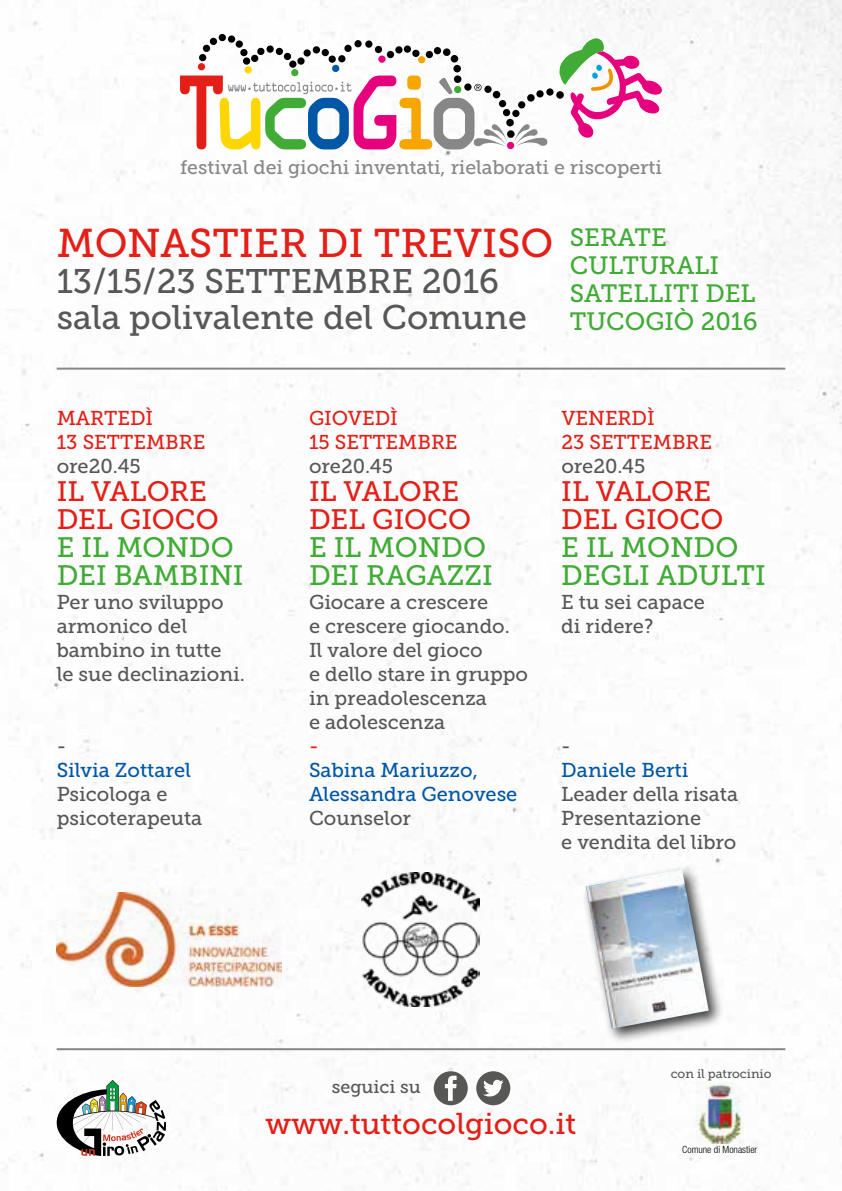
<style>
.page{position:relative;width:842px;height:1191px;background:#fff}
.page>*{position:absolute;margin:0;border:0;box-sizing:border-box;transform-origin:0 0}
.t1{font:40px "Museo Slab 500";color:#e41f17}
.t2{font:34px/36px "Museo Slab 500";color:#575756}
.t3{font:30px "Museo Slab 500";color:#e41f17}
.t4{font:28px/28px "Museo Slab 500";color:#40ab35}
.t5{font:28px/28px "Museo Slab 500";color:#e41f17}
.t6{font:25px/28px "Museo Slab 500";color:#40ab35}
.t7{font:20px/24px "Museo Slab 500";color:#575756}
.t8{font:20px/24px "Museo Slab 500";color:#0057a5}
.t9{font:20px/24px "Museo Slab 500";color:#e41f17}
.t10{font:19.4px "Museo Slab 500";color:#878787}
.t11{font:18px "Museo Slab 500";color:#575756}
.t12{font:12.4px "Museo Slab 500";color:#575756}
.t13{font:300 condensed 10px "Helvetica Neue LT Std";color:#000}
</style>
<div class="page">
<img style="left:0;top:0;width:842px;height:1191px">
<svg style="left:57px;top:1080px;width:109px;height:76px"></svg>
<img style="left:696px;top:1082px;width:47px;height:61px">
<div style="left:198px;top:63px;width:7px;height:7px;background:#e41f17;border-radius:50%"></div>
<div style="left:199px;top:54px;width:7px;height:7px;background:#000;border-radius:50%"></div>
<div style="left:203px;top:45px;width:7px;height:7px;background:#000;border-radius:50%"></div>
<div style="left:210px;top:38px;width:7px;height:7px;background:#000;border-radius:50%"></div>
<div style="left:219px;top:34px;width:7px;height:7px;background:#000;border-radius:50%"></div>
<div style="left:228px;top:35px;width:7px;height:8px;background:#000;border-radius:50%"></div>
<div style="left:236px;top:40px;width:7px;height:8px;background:#000;border-radius:50%"></div>
<div style="left:240px;top:49px;width:8px;height:7px;background:#000;border-radius:50%"></div>
<div style="left:243px;top:57px;width:7px;height:8px;background:#000;border-radius:50%"></div>
<div style="left:244px;top:66px;width:8px;height:8px;background:#ffd600;border-radius:50%"></div>
<div style="left:251px;top:55px;width:7px;height:7px;background:#000;border-radius:50%"></div>
<div style="left:257px;top:48px;width:7px;height:7px;background:#000;border-radius:50%"></div>
<div style="left:266px;top:45px;width:8px;height:8px;background:#000;border-radius:50%"></div>
<div style="left:276px;top:48px;width:7px;height:7px;background:#000;border-radius:50%"></div>
<div style="left:284px;top:53px;width:7px;height:7px;background:#000;border-radius:50%"></div>
<div style="left:289px;top:61px;width:7px;height:7px;background:#000;border-radius:50%"></div>
<div style="left:291px;top:69px;width:7px;height:7px;background:#40ab35;border-radius:50%"></div>
<div style="left:297px;top:57px;width:8px;height:8px;background:#000;border-radius:50%"></div>
<div style="left:303px;top:49px;width:8px;height:8px;background:#000;border-radius:50%"></div>
<div style="left:313px;top:46px;width:7px;height:8px;background:#000;border-radius:50%"></div>
<div style="left:322px;top:49px;width:7px;height:7px;background:#000;border-radius:50%"></div>
<div style="left:329px;top:56px;width:7px;height:7px;background:#000;border-radius:50%"></div>
<div style="left:332px;top:65px;width:7px;height:7px;background:#0057a5;border-radius:50%"></div>
<div style="left:338px;top:55px;width:7px;height:7px;background:#000;border-radius:50%"></div>
<div style="left:344px;top:45px;width:8px;height:7px;background:#000;border-radius:50%"></div>
<div style="left:354px;top:40px;width:8px;height:7px;background:#000;border-radius:50%"></div>
<div style="left:365px;top:40px;width:7px;height:8px;background:#000;border-radius:50%"></div>
<div style="left:375px;top:46px;width:7px;height:7px;background:#000;border-radius:50%"></div>
<div style="left:378px;top:56px;width:8px;height:7px;background:#e6007d;border-radius:50%"></div>
<div style="left:387px;top:51px;width:7px;height:7px;background:#000;border-radius:50%"></div>
<div style="left:395px;top:46px;width:8px;height:8px;background:#000;border-radius:50%"></div>
<div style="left:404px;top:45px;width:7px;height:8px;background:#000;border-radius:50%"></div>
<div style="left:412px;top:50px;width:7px;height:7px;background:#000;border-radius:50%"></div>
<div style="left:418px;top:56px;width:7px;height:7px;background:#f7a600;border-radius:50%"></div>
<div style="left:426px;top:51px;width:7px;height:7px;background:#000;border-radius:50%"></div>
<div style="left:434px;top:47px;width:7px;height:7px;background:#000;border-radius:50%"></div>
<div style="left:443px;top:48px;width:7px;height:8px;background:#000;border-radius:50%"></div>
<div style="left:451px;top:55px;width:7px;height:8px;background:#000;border-radius:50%"></div>
<div style="left:453px;top:65px;width:8px;height:7px;background:#000;border-radius:50%"></div>
<div style="left:546px;top:88px;width:8px;height:8px;background:#000;border-radius:50%"></div>
<svg style="left:556px;top:91px;width:8px;height:8px"></svg>
<svg style="left:559px;top:38px;width:104px;height:101px"></svg>
<svg style="left:180px;top:76px;width:367px;height:73px"></svg>
<svg style="left:434px;top:1071px;width:34px;height:34px"></svg>
<svg style="left:476px;top:1071px;width:34px;height:34px"></svg>
<hr style="left:57px;top:368px;width:728px;height:2px;background:#878787">
<hr style="left:57px;top:1048px;width:728px;height:2px;background:#878787">
<img style="left:57px;top:892px;width:225px;height:94px">
<img style="left:361px;top:872px;width:119px;height:134px">
<div style="left:581px;top:864px;width:143px;height:180px;background:#000;opacity:.75"></div>
<img style="left:586px;top:869px;width:123px;height:159px">
<p class="t10" style="left:180px;top:157px;width:483px">festival dei giochi inventati, rielaborati e riscoperti</p>
<h1 class="t1" style="left:57px;top:221px;width:498px">MONASTIER DI TREVISO</h1>
<h2 class="t2" style="left:57px;top:263px;width:472px">13/15/23 SETTEMBRE 2016 sala polivalente del Comune</h2>
<p class="t6" style="left:570px;top:223px;width:189px">SERATE<br>CULTURALI<br>SATELLITI DEL<br>TUCOGIÒ 2016</p>
<p class="t9" style="left:57px;top:406px;width:150px">MARTEDÌ<br>13 SETTEMBRE</p>
<p class="t7" style="left:57px;top:454px;width:86px">ore20.45</p>
<h3 class="t5" style="left:57px;top:478px;width:164px">IL VALORE<br>DEL GIOCO</h3>
<h3 class="t4" style="left:57px;top:534px;width:188px">E IL MONDO<br>DEI BAMBINI</h3>
<p class="t7" style="left:57px;top:590px;width:190px">Per uno sviluppo armonico del bambino in tutte<br>le sue declinazioni.</p>
<p class="t7" style="left:57px;top:734px;width:11px">-</p>
<p class="t8" style="left:57px;top:758px;width:136px">Silvia Zottarel</p>
<p class="t7" style="left:57px;top:782px;width:147px">Psicologa e psicoterapeuta</p>
<p class="t9" style="left:309px;top:406px;width:150px">GIOVEDÌ<br>15 SETTEMBRE</p>
<p class="t7" style="left:309px;top:454px;width:86px">ore20.45</p>
<h3 class="t5" style="left:309px;top:478px;width:164px">IL VALORE<br>DEL GIOCO</h3>
<h3 class="t4" style="left:309px;top:534px;width:185px">E IL MONDO<br>DEI RAGAZZI</h3>
<p class="t7" style="left:309px;top:590px;width:220px">Giocare a crescere<br>e crescere giocando.<br>Il valore del gioco<br>e dello stare in gruppo in preadolescenza<br>e adolescenza</p>
<p class="t9" style="left:309px;top:734px;width:11px">-</p>
<p class="t8" style="left:309px;top:758px;width:210px">Sabina Mariuzzo,<br>Alessandra Genovese</p>
<p class="t7" style="left:309px;top:806px;width:103px">Counselor</p>
<p class="t9" style="left:561px;top:406px;width:152px">VENERDÌ<br>23 SETTEMBRE</p>
<p class="t7" style="left:561px;top:454px;width:86px">ore20.45</p>
<h3 class="t5" style="left:561px;top:478px;width:164px">IL VALORE<br>DEL GIOCO</h3>
<h3 class="t4" style="left:561px;top:534px;width:206px">E IL MONDO<br>DEGLI ADULTI</h3>
<p class="t7" style="left:561px;top:590px;width:145px">E tu sei capace di ridere?</p>
<p class="t7" style="left:561px;top:734px;width:11px">-</p>
<p class="t8" style="left:561px;top:758px;width:129px">Daniele Berti</p>
<p class="t7" style="left:561px;top:782px;width:178px">Leader della risata<br>Presentazione<br>e vendita del libro</p>
<p class="t11" style="left:332px;top:1076px;width:90px">seguici su</p>
<h3 class="t3" style="left:266px;top:1107px;width:312px">www.tuttocolgioco.it</h3>
<p class="t12" style="left:671px;top:1066px;width:102px">con il patrocinio</p>
<p class="t13" style="left:682px;top:1143px;width:77px">Comune di Monastier</p>
</div>
